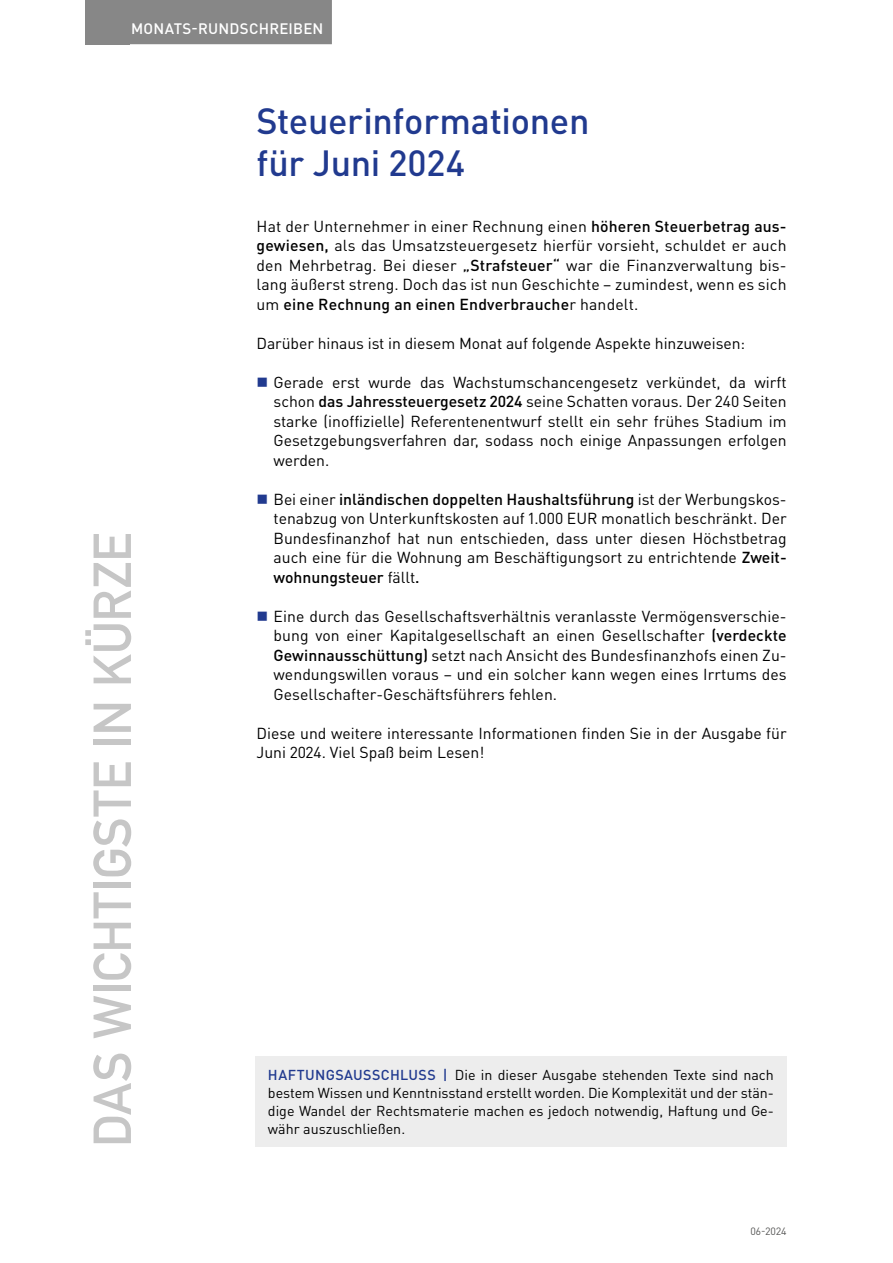
<style>
.page{position:relative;width:893px;height:1263px;background:#fff}
.page>*{position:absolute;margin:0;border:0;box-sizing:border-box;transform-origin:0 0}
.t1{font:52.5px "DIN Mittelschrift Std";color:#c6c6c6}
.t2{font:500 36px/42px "DIN Pro";letter-spacing:-.01em;color:#213a8f}
.t3{font:15.75px/19.5px "DIN Pro";color:#000;text-align:justify}
.t4{font:500 15px "DIN Pro";letter-spacing:.015em;color:#fff}
.t5{font:14.25px/18px "DIN Pro";color:#000;text-align:justify}
.t6{font:10.5px "DIN Pro";color:#575756}
.s1{font-weight:500}
.s2{font-weight:500;color:#213a8f}
</style>
<div class="page">
<div style="left:85px;top:0;width:45px;height:44px;background:#878787"></div>
<div style="left:122px;top:0;width:210px;height:44px;background:#878787"></div>
<div style="left:255px;top:1057px;width:532px;height:90px;background:#ededed"></div>
<p class="t4" style="left:131px;top:18px;width:194px">MONATS-RUNDSCHREIBEN</p>
<h1 class="t1" style="left:82px;top:1147px;width:616px;rotate:-90deg">DAS WICHTIGSTE IN KÜRZE</h1>
<h2 class="t2" style="left:257px;top:99px;width:334px">Steuerinformationen für Juni 2024</h2>
<p class="t3" style="left:257px;top:216px;width:532px">Hat der Unternehmer in einer Rechnung einen <span class="s1">höheren Steuerbetrag aus&shy;gewiesen,</span> als das Umsatzsteuergesetz hierfür vorsieht, schuldet er auch den Mehrbetrag. Bei dieser <span class="s1">„Strafsteuer“</span> war die Finanzverwaltung bis&shy;lang äußerst streng. Doch das ist nun Geschichte – zumindest, wenn es sich um <span class="s1">eine Rechnung an einen Endverbrauche</span>r handelt.</p>
<p class="t3" style="left:257px;top:333px;width:490px">Darüber hinaus ist in diesem Monat auf folgende Aspekte hinzuweisen:</p>
<p class="t3" style="left:274px;top:372px;width:515px">Gerade erst wurde das Wachstumschancengesetz verkündet, da wirft schon <span class="s1">das Jahressteuergesetz 2024</span> seine Schatten voraus. Der 240 Seiten starke (inoffizielle) Referentenentwurf stellt ein sehr frühes Stadium im Gesetzgebungsverfahren dar, sodass noch einige Anpassungen erfolgen werden.</p>
<p class="t3" style="left:274px;top:489px;width:515px">Bei einer <span class="s1">inländischen doppelten Haushaltsführung</span> ist der Werbungskos&shy;tenabzug von Unterkunftskosten auf 1.000 EUR monatlich beschränkt. Der Bundesfinanzhof hat nun entschieden, dass unter diesen Höchstbetrag auch eine für die Wohnung am Beschäftigungsort zu entrichtende <span class="s1">Zweit&shy;wohnungsteuer</span> fällt<span class="s1">.</span></p>
<p class="t3" style="left:274px;top:606px;width:515px">Eine durch das Gesellschaftsverhältnis veranlasste Vermögensverschie&shy;bung von einer Kapitalgesellschaft an einen Gesellschafter <span class="s1">(verdeckte Gewinnausschüttung)</span> setzt nach Ansicht des Bundesfinanzhofs einen Zu&shy;wendungswillen voraus – und ein solcher kann wegen eines Irrtums des Gesellschafter-Geschäftsführers fehlen.</p>
<p class="t3" style="left:257px;top:723px;width:532px">Diese und weitere interessante Informationen finden Sie in der Ausgabe für<br>Juni 2024. Viel Spaß beim Lesen!</p>
<p class="t5" style="left:268px;top:1065px;width:508px"><span class="s2">HAFTUNGSAUSSCHLUSS |</span> Die in dieser Ausgabe stehenden Texte sind nach bestem Wissen und Kenntnisstand erstellt worden. Die Komplexität und der stän&shy;dige Wandel der Rechtsmaterie machen es jedoch notwendig, Haftung und Ge&shy;währ auszuschließen.</p>
<p class="t6" style="left:750px;top:1224px;width:38px">06-2024</p>
</div>
